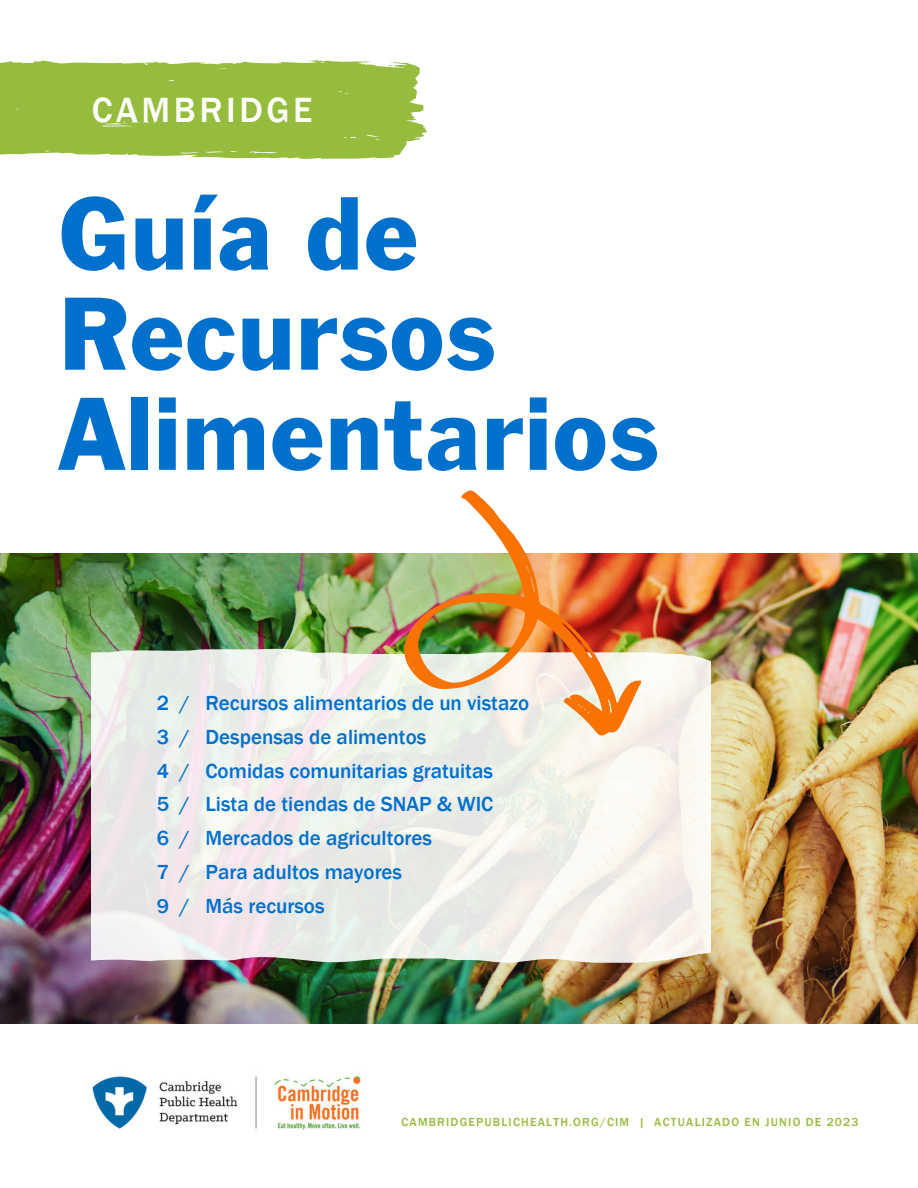
<style>
.page{position:relative;width:918px;height:1188px;background:#fff}
.page>*{position:absolute;margin:0;border:0;box-sizing:border-box;transform-origin:0 0}
.t1{font:108px/100.2px "Franklin Gothic";color:#0070cd}
.t2{font:500 36px "Franklin Gothic";letter-spacing:.1em;color:#fff}
.t3{font:500 21px "Franklin Gothic";color:#0070cd}
.t4{font:500 12px "Franklin Gothic";letter-spacing:.1em;color:#96bc3d}
</style>
<div class="page">
<img style="left:0;top:553px;width:918px;height:470px">
<svg style="left:0;top:60px;width:427px;height:99px;background:#9fc14e"></svg>
<svg style="left:92px;top:648px;width:619px;height:316px"></svg>
<img style="left:348px;top:490px;width:309px;height:315px">
<img style="left:92px;top:1075px;width:269px;height:55px">
<p class="t2" style="left:92px;top:89px;width:222px">CAMBRIDGE</p>
<p class="t1" style="left:58px;top:191px;width:362px">Guía de</p>
<p class="t1" style="left:58px;top:291px;width:602px">Recursos<br>Alimentarios</p>
<p class="t3" style="left:157px;top:691px;width:374px">2 / Recursos alimentarios de un vistazo</p>
<p class="t3" style="left:157px;top:725px;width:271px">3 / Despensas de alimentos</p>
<p class="t3" style="left:157px;top:758px;width:337px">4 / Comidas comunitarias gratuitas</p>
<p class="t3" style="left:157px;top:792px;width:338px">5 / Lista de tiendas de SNAP &amp; WIC</p>
<p class="t3" style="left:157px;top:826px;width:277px">6 / Mercados de agricultores</p>
<p class="t3" style="left:157px;top:860px;width:247px">7 / Para adultos mayores</p>
<p class="t3" style="left:157px;top:893px;width:169px">9 / Más recursos</p>
<p class="t4" style="left:401px;top:1115px;width:459px">CAMBRIDGEPUBLICHEALTH.ORG/CIM | ACTUALIZADO EN JUNIO DE 2023</p>
</div>
